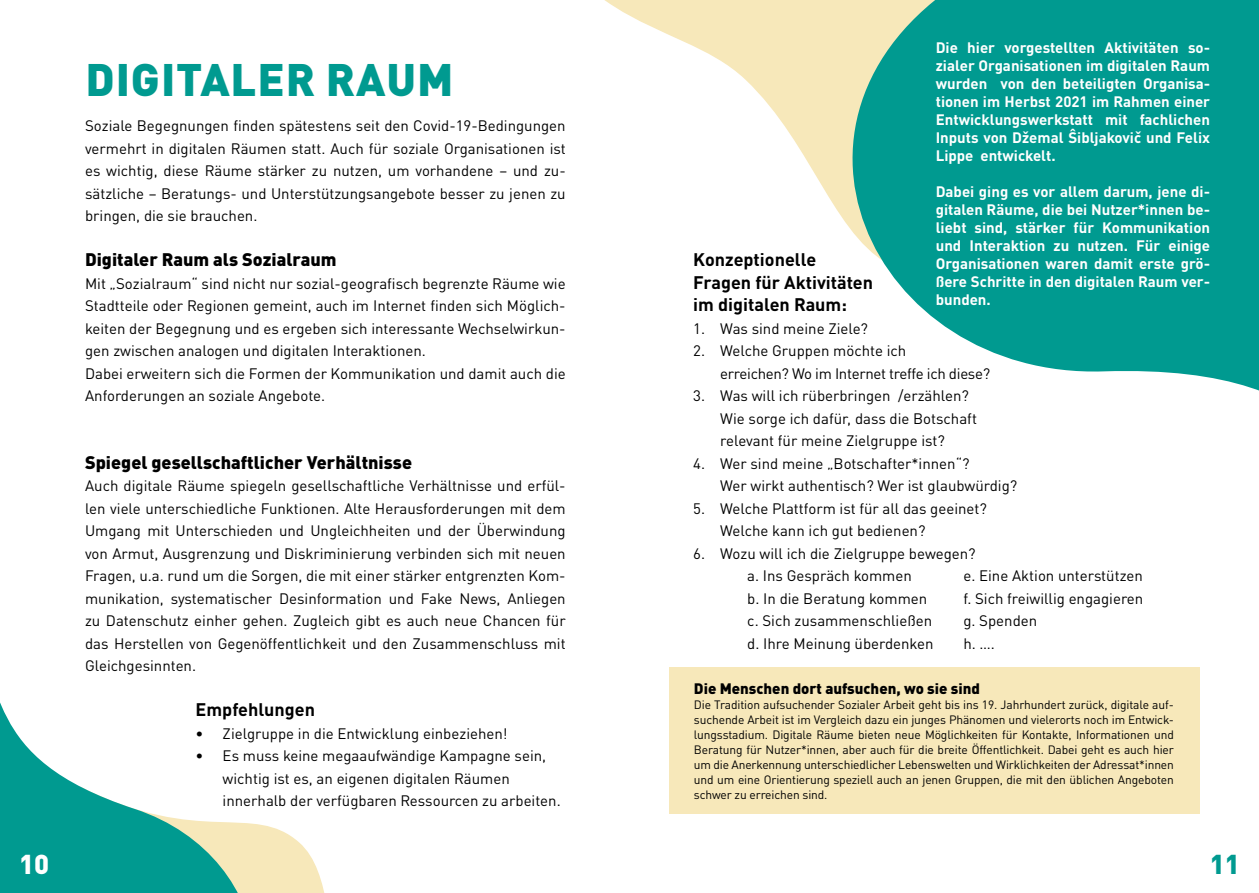
<style>
.page{position:relative;width:1259px;height:893px;background:#fff}
.page>*{position:absolute;margin:0;border:0;box-sizing:border-box;transform-origin:0 0}
.t1{font:900 45px "DIN Pro";letter-spacing:.02em;color:#009a90}
.t2{font:900 27px "DIN Pro";color:#009a90}
.t3{font:900 27px "DIN Pro";color:#fff}
.t4{font:900 18px "DIN Pro";color:#000}
.t5{font:700 18px/22.5px "DIN Pro";color:#000}
.t6{font:15px/22.5px "DIN Pro";color:#000}
.t7{font:700 15px/18px "DIN Pro";color:#fff;text-align:justify}
.t8{font:15px/22.5px "DIN Pro";letter-spacing:-.02em;color:#000}
.t9{font:900 15px "DIN Pro";color:#000}
.t10{font:12px/15px "DIN Pro";letter-spacing:-.01em;color:#000;text-align:justify}
</style>
<div class="page">
<div style="left:669px;top:666px;width:530px;height:147px;background:#f7e8ba"></div>
<svg style="left:604px;top:0;width:142px;height:80px"></svg>
<svg style="left:746px;top:0;width:513px;height:391px;fill:#009a90"></svg>
<svg style="left:305px;top:849px;width:20px;height:44px"></svg>
<svg style="left:0;top:702px;width:305px;height:191px"></svg>
<h2 class="t3" style="left:19px;top:841px;width:32px">10</h2>
<h1 class="t1" style="left:85px;top:41px;width:369px">DIGITALER RAUM</h1>
<p class="t6" style="left:85px;top:113px;width:482px;text-align:justify">Soziale Begegnungen finden spätestens seit den Covid-19-Bedingungen vermehrt in digitalen Räumen statt. Auch für soziale Organisationen ist es wichtig, diese Räume stärker zu nutzen, um vorhandene – und zu&shy;sätzliche – Beratungs- und Unterstützungsangebote besser zu jenen zu bringen, die sie brauchen.</p>
<p class="t4" style="left:85px;top:244px;width:253px">Digitaler Raum als Sozialraum</p>
<p class="t6" style="left:85px;top:271px;width:482px">Mit „Sozialraum“ sind nicht nur sozial-geografisch begrenzte Räume wie Stadtteile oder Regionen gemeint, auch im Internet finden sich Möglich&shy;keiten der Begegnung und es ergeben sich interessante Wechselwirkun&shy;gen zwischen analogen und digitalen Interaktionen.<br>Dabei erweitern sich die Formen der Kommunikation und damit auch die Anforderungen an soziale Angebote.</p>
<p class="t4" style="left:85px;top:447px;width:328px">Spiegel gesellschaftlicher Verhältnisse</p>
<p class="t6" style="left:85px;top:473px;width:482px;text-align:justify">Auch digitale Räume spiegeln gesellschaftliche Verhältnisse und erfül&shy;len viele unterschiedliche Funktionen. Alte Herausforderungen mit dem Umgang mit Unterschieden und Ungleichheiten und der Überwindung von Armut, Ausgrenzung und Diskriminierung verbinden sich mit neuen Fragen, u.a. rund um die Sorgen, die mit einer stärker entgrenzten Kom&shy;munikation, systematischer Desinformation und Fake News, Anliegen zu Datenschutz einher gehen. Zugleich gibt es auch neue Chancen für das Herstellen von Gegenöffentlichkeit und den Zusammenschluss mit Gleichgesinnten.</p>
<p class="t5" style="left:196px;top:696px;width:121px">Empfehlungen</p>
<p class="t6" style="left:196px;top:721px;width:313px">• Zielgruppe in die Entwicklung einbeziehen!</p>
<p class="t6" style="left:223px;top:743px;width:339px;text-indent:-27px">• Es muss keine megaaufwändige Kampagne sein, wichtig ist es, an eigenen digitalen Räumen innerhalb der verfügbaren Ressourcen zu arbeiten.</p>
<p class="t7" style="left:935px;top:37px;width:276px">Die hier vorgestellten Aktivitäten so&shy;zialer Organisationen im digitalen Raum wurden von den beteiligten Organisa&shy;tionen im Herbst 2021 im Rahmen einer Entwicklungswerkstatt mit fachlichen Inputs von Džemal Ŝibljakovič und Felix Lippe entwickelt.</p>
<p class="t7" style="left:935px;top:181px;width:276px">Dabei ging es vor allem darum, jene di&shy;gitalen Räume, die bei Nutzer*innen be&shy;liebt sind, stärker für Kommunikation und Interaktion zu nutzen. Für einige Organisationen waren damit erste grö&shy;ßere Schritte in den digitalen Raum ver&shy;bunden.</p>
<p class="t5" style="left:693px;top:246px;width:181px">Konzeptionelle<br>Fragen für Aktivitäten im digitalen Raum:</p>
<p class="t6" style="left:693px;top:316px;width:176px">1. Was sind meine Ziele?</p>
<p class="t8" style="left:720px;top:338px;width:271px;text-indent:-27px">2. Welche Gruppen möchte ich<br>erreichen? Wo im Internet treffe ich diese?</p>
<p class="t6" style="left:720px;top:383px;width:258px;text-indent:-27px">3. Was will ich rüberbringen /erzählen?<br>Wie sorge ich dafür, dass die Botschaft relevant für meine Zielgruppe ist?</p>
<p class="t6" style="left:720px;top:451px;width:298px;text-indent:-27px">4. Wer sind meine „Botschafter*innen“?<br>Wer wirkt authentisch? Wer ist glaubwürdig?</p>
<p class="t6" style="left:720px;top:496px;width:268px;text-indent:-27px">5. Welche Plattform ist für all das geeinet?<br>Welche kann ich gut bedienen?</p>
<p class="t6" style="left:747px;top:541px;width:230px;text-indent:-54px">6. Wozu will ich die Zielgruppe bewegen? a. Ins Gespräch kommen</p>
<p class="t6" style="left:963px;top:563px;width:181px">e. Eine Aktion unterstützen</p>
<p class="t6" style="left:747px;top:586px;width:181px">b. In die Beratung kommen</p>
<p class="t6" style="left:963px;top:586px;width:181px">f. Sich freiwillig engagieren</p>
<p class="t6" style="left:747px;top:608px;width:186px">c. Sich zusammenschließen</p>
<p class="t6" style="left:963px;top:608px;width:75px">g. Spenden</p>
<p class="t6" style="left:747px;top:631px;width:188px">d. Ihre Meinung überdenken</p>
<p class="t6" style="left:963px;top:631px;width:33px">h. ….</p>
<p class="t9" style="left:694px;top:675px;width:287px">Die Menschen dort aufsuchen, wo sie sind</p>
<p class="t10" style="left:694px;top:696px;width:481px">Die Tradition aufsuchender Sozialer Arbeit geht bis ins 19. Jahrhundert zurück, digitale auf&shy;suchende Arbeit ist im Vergleich dazu ein junges Phänomen und vielerorts noch im Entwick&shy;lungsstadium. Digitale Räume bieten neue Möglichkeiten für Kontakte, Informationen und Beratung für Nutzer*innen, aber auch für die breite Öffentlichkeit. Dabei geht es auch hier um die Anerkennung unterschiedlicher Lebenswelten und Wirklichkeiten der Adressat*innen und um eine Orientierung speziell auch an jenen Gruppen, die mit den üblichen Angeboten schwer zu erreichen sind.</p>
<h2 class="t2" style="left:1209px;top:841px;width:32px">11</h2>
</div>
